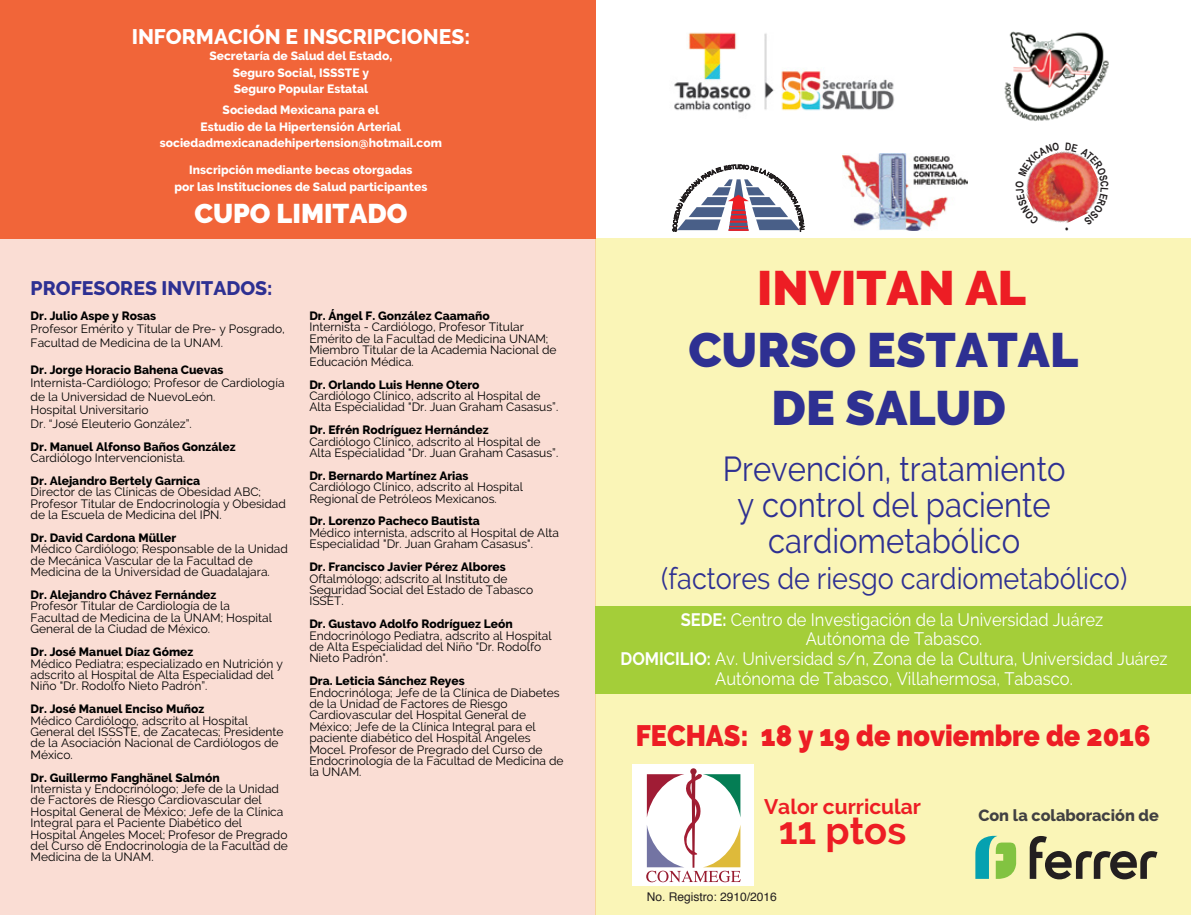
<style>
.page{position:relative;width:1191px;height:915px;background:#fff}
.page>*{position:absolute;margin:0;border:0;box-sizing:border-box;transform-origin:0 0}
.t1{font:900 48.15px/57.8px "Raleway";color:#2e3092;text-align:center}
.t2{font:900 48.15px "Raleway";color:#ed1d24}
.t3{font:700 38.1px "Raleway";color:#ed1d24}
.t4{font:34.5px/36px "Raleway";color:#2e3092;text-align:center;scale:.9 1}
.t5{font:30px "Raleway";color:#2e3092;scale:.9 1}
.t6{font:900 29.4px "Raleway";color:#ed1d24;scale:.92 1}
.t7{font:900 27px "Raleway";color:#fff}
.t8{font:800 21px "Raleway";color:#fff}
.t9{font:700 21px "Raleway";color:#ed1d24}
.t10{font:800 19.5px "Raleway";color:#2e3092}
.t11{font:18px/19.8px "Raleway";color:#fff;text-align:center;scale:.92 1}
.t12{font:800 16.2px "Raleway";color:#414042}
.t13{font:12px/11.4px "Raleway";color:#000}
.t14{font:800 12px "Raleway";color:#000}
.t15{font:800 12px/16.5px "Raleway";color:#fff;text-align:center}
.t16{font:12px "Helvetica";color:#231f20}
.s1{font-weight:700}
</style>
<div class="page">
<div style="left:595px;top:239px;width:596px;height:675px;background:#faf5b7"></div>
<div style="left:0;top:239px;width:595px;height:675px;background:#faddd4"></div>
<div style="left:0;top:0;width:595px;height:239px;background:#f16539"></div>
<div style="left:595px;top:606px;width:596px;height:87px;background:#a4ce39"></div>
<svg style="left:1029px;top:836px;width:128px;height:43px"></svg>
<svg style="left:975px;top:835px;width:41px;height:43px"></svg>
<svg style="left:672px;top:164px;width:133px;height:68px"></svg>
<img style="left:1059px;top:151px;width:6px;height:72px">
<img style="left:1004px;top:31px;width:105px;height:90px">
<div style="left:632px;top:764px;width:121px;height:121px;background:#fff"></div>
<svg style="left:646px;top:768px;width:94px;height:114px"></svg>
<img style="left:674px;top:32px;width:221px;height:81px">
<img style="left:842px;top:153px;width:126px;height:77px">
<svg style="left:1065px;top:151px;width:34px;height:72px"></svg>
<svg style="left:1026px;top:152px;width:33px;height:70px"></svg>
<h3 class="t8" style="left:132px;top:24px;width:340px">INFORMACIÓN E INSCRIPCIONES:</h3>
<p class="t15" style="left:209px;top:48px;width:184px">Secretaría de Salud del Estado,<br>Seguro Social, ISSSTE y<br>Seguro Popular Estatal</p>
<p class="t15" style="left:160px;top:102px;width:283px">Sociedad Mexicana para el<br>Estudio de la Hipertensión Arterial sociedadmexicanadehipertension@hotmail.com</p>
<p class="t15" style="left:174px;top:162px;width:254px">Inscripción mediante becas otorgadas<br>por las Instituciones de Salud participantes</p>
<h3 class="t7" style="left:194px;top:198px;width:215px">CUPO LIMITADO</h3>
<h3 class="t10" style="left:31px;top:277px;width:243px">PROFESORES INVITADOS:</h3>
<p class="t14" style="left:31px;top:308px;width:127px">Dr. Julio Aspe y Rosas</p>
<p class="t13" style="left:31px;top:322px;width:256px;line-height:13.5px">Profesor Emérito y Titular de Pre- y Posgrado,<br>Facultad de Medicina de la UNAM.</p>
<p class="t14" style="left:31px;top:362px;width:194px">Dr. Jorge Horacio Bahena Cuevas</p>
<p class="t13" style="left:31px;top:376px;width:255px;line-height:13.5px">Internista-Cardiólogo; Profesor de Cardiología de la Universidad de NuevoLeón.<br>Hospital Universitario<br>Dr. “José Eleuterio González”.</p>
<p class="t14" style="left:31px;top:439px;width:207px">Dr. Manuel Alfonso Baños González</p>
<p class="t13" style="left:31px;top:452px;width:156px">Cardiólogo Intervencionista.</p>
<p class="t14" style="left:31px;top:473px;width:171px">Dr. Alejandro Bertely Garnica</p>
<p class="t13" style="left:31px;top:486px;width:257px">Director de las Clínicas de Obesidad ABC;<br>Profesor Titular de Endocrinología y Obesidad de la Escuela de Medicina del IPN.</p>
<p class="t14" style="left:31px;top:530px;width:147px">Dr. David Cardona Müller</p>
<p class="t13" style="left:31px;top:543px;width:259px">Médico Cardiólogo; Responsable de la Unidad de Mecánica Vascular de la Facultad de<br>Medicina de la Universidad de Guadalajara.</p>
<p class="t14" style="left:31px;top:587px;width:187px">Dr. Alejandro Chávez Fernández</p>
<p class="t13" style="left:31px;top:600px;width:243px">Profesor Titular de Cardiología de la<br>Facultad de Medicina de la UNAM; Hospital<br>General de la Ciudad de México.</p>
<p class="t14" style="left:31px;top:644px;width:164px">Dr. José Manuel Díaz Gómez</p>
<p class="t13" style="left:31px;top:657px;width:254px">Médico Pediatra; especializado en Nutrición y adscrito al Hospital de Alta Especialidad del<br>Niño "Dr. Rodolfo Nieto Padrón”.</p>
<p class="t14" style="left:31px;top:701px;width:175px">Dr. José Manuel Enciso Muñoz</p>
<p class="t13" style="left:31px;top:714px;width:254px">Médico Cardiólogo, adscrito al Hospital General del ISSSTE, de Zacatecas; Presidente de la Asociación Nacional de Cardiólogos de México.</p>
<p class="t14" style="left:31px;top:770px;width:191px">Dr. Guillermo Fanghänel Salmón</p>
<p class="t13" style="left:31px;top:782px;width:259px">Internista y Endocrinólogo; Jefe de la Unidad de Factores de Riesgo Cardiovascular del Hospital General de México; Jefe de la Clínica Integral para el Paciente Diabético del Hospital Ángeles Mocel; Profesor de Pregrado del Curso de Endocrinología de la Facultad de Medicina de la UNAM.</p>
<p class="t14" style="left:309px;top:309px;width:182px">Dr. Ángel F. González Caamaño</p>
<p class="t13" style="left:309px;top:321px;width:249px">Internista - Cardiólogo, Profesor Titular Emérito de la Facultad de Medicina UNAM; Miembro Titular de la Academia Nacional de Educación Médica.</p>
<p class="t14" style="left:309px;top:377px;width:172px">Dr. Orlando Luis Henne Otero</p>
<p class="t13" style="left:309px;top:390px;width:250px">Cardiólogo Clínico, adscrito al Hospital de<br>Alta Especialidad "Dr. Juan Graham Casasus”.</p>
<p class="t14" style="left:309px;top:423px;width:181px">Dr. Efrén Rodríguez Hernández</p>
<p class="t13" style="left:309px;top:435px;width:250px">Cardiólogo Clínico, adscrito al Hospital de<br>Alta Especialidad "Dr. Juan Graham Casasus”.</p>
<p class="t14" style="left:309px;top:468px;width:161px">Dr. Bernardo Martínez Arias</p>
<p class="t13" style="left:309px;top:481px;width:215px">Cardiólogo Clínico, adscrito al Hospital<br>Regional de Petróleos Mexicanos.</p>
<p class="t14" style="left:309px;top:514px;width:172px">Dr. Lorenzo Pacheco Bautista</p>
<p class="t13" style="left:309px;top:526px;width:251px">Médico internista, adscrito al Hospital de Alta<br>Especialidad "Dr. Juan Graham Casasus".</p>
<p class="t14" style="left:309px;top:560px;width:198px">Dr. Francisco Javier Pérez Albores</p>
<p class="t13" style="left:309px;top:572px;width:225px">Oftalmólogo; adscrito al Instituto de<br>Seguridad Social del Estado de Tabasco<br>ISSET.</p>
<p class="t14" style="left:309px;top:617px;width:205px">Dr. Gustavo Adolfo Rodríguez León</p>
<p class="t13" style="left:309px;top:629px;width:244px">Endocrinólogo Pediatra, adscrito al Hospital de Alta Especialidad del Niño "Dr. Rodolfo<br>Nieto Padrón".</p>
<p class="t14" style="left:309px;top:674px;width:157px">Dra. Leticia Sánchez Reyes</p>
<p class="t13" style="left:309px;top:686px;width:256px">Endocrinóloga; Jefe de la Clínica de Diabetes de la Unidad de Factores de Riesgo Cardiovascular del Hospital General de México; Jefe de la Clínica Integral para el paciente diabético del Hospital Ángeles Mocel. Profesor de Pregrado del Curso de Endocrinología de la Facultad de Medicina de la UNAM.</p>
<h1 class="t2" style="left:757px;top:260px;width:270px">INVITAN AL</h1>
<h1 class="t1" style="left:688px;top:321px;width:391px">CURSO ESTATAL<br>DE SALUD</h1>
<h3 class="t4" style="left:723px;top:450px;width:382px">Prevención, tratamiento y control del paciente cardiometabólico</h3>
<h3 class="t5" style="left:661px;top:560px;width:519px">(factores de riesgo cardiometabólico)</h3>
<h3 class="t11" style="left:620px;top:609px;width:596px"><span class="s1">SEDE:</span> Centro de Investigación de la Universidad Juárez<br>Autónoma de Tabasco.<br><span class="s1">DOMICILIO:</span> Av. Universidad s/n, Zona de la Cultura, Universidad Juárez Autónoma de Tabasco, Villahermosa, Tabasco.</h3>
<h3 class="t6" style="left:635px;top:718px;width:561px">FECHAS: 18 y 19 de noviembre de 2016</h3>
<h3 class="t9" style="left:764px;top:794px;width:158px">Valor curricular</h3>
<h2 class="t3" style="left:779px;top:808px;width:129px">11 ptos</h2>
<p class="t16" style="left:646px;top:887px;width:132px">No. Registro: 2910/2016</p>
<h3 class="t12" style="left:978px;top:805px;width:182px">Con la colaboración de</h3>
</div>
